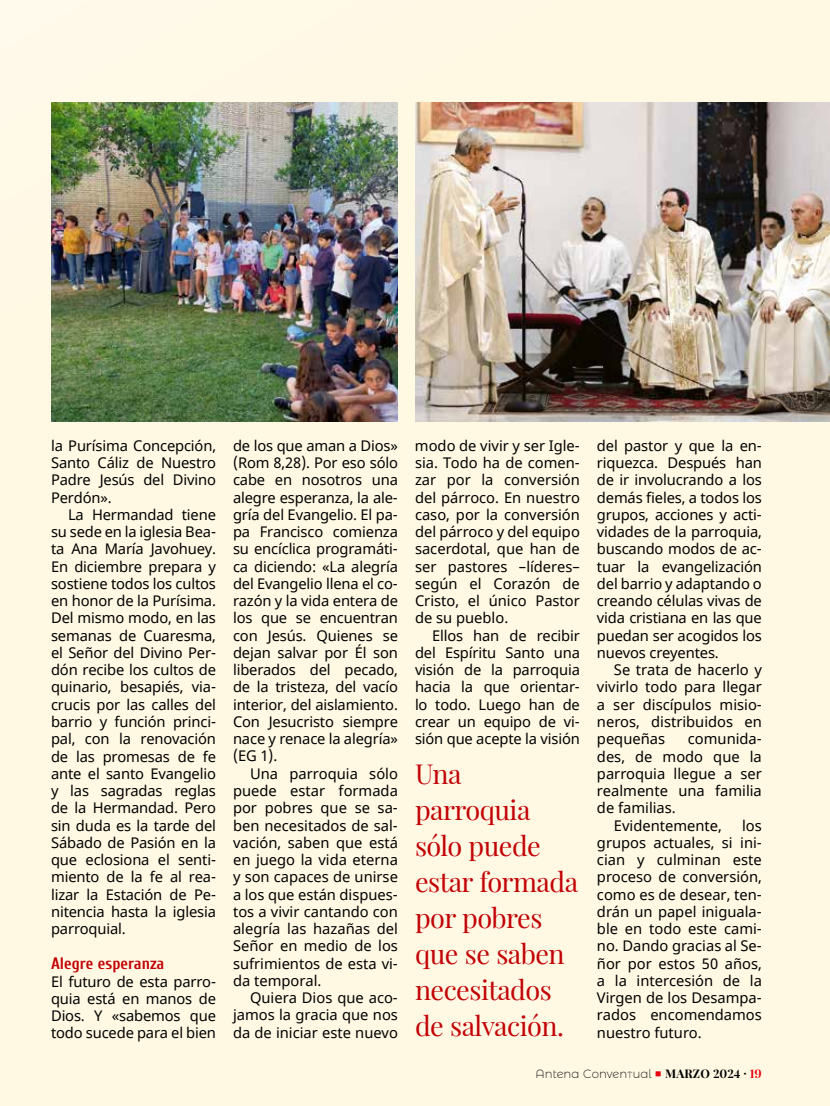
<style>
.page{position:relative;width:830px;height:1106px;background:#fff}
.page>*{position:absolute;margin:0;border:0;box-sizing:border-box;transform-origin:0 0}
.t1{font:27px/36px "Playfair Display";letter-spacing:-.02em;color:#c20206}
.t2{font:700 16.5px "Cuprum";color:#c20206}
.t3{font:14.7px/17.2px "Noto Sans";color:#000;text-align:justify}
.t4{font:200 12px "Montserrat Alternates";color:#000}
.s1{font-size:9px}
.s2{font-family:"Playfair Display";font-weight:700;color:#e7000e}
.s3{font-family:"Playfair Display";font-weight:700}
</style>
<div class="page">
<div style="left:0;top:0;width:829px;height:1106px;background:#fff8e3"></div>
<img style="left:415px;top:102px;width:414px;height:319px">
<img style="left:51px;top:102px;width:347px;height:319px">
<p class="t3" style="left:51px;top:437px;width:166px">la Purísima Concepción, Santo Cáliz de Nuestro Padre Jesús del Divino Perdón».</p>
<p class="t3" style="left:51px;top:506px;width:166px;text-indent:17px">La Hermandad tiene su sede en la iglesia Bea&shy;ta Ana María Javohuey.<br>En diciembre prepara y sostiene todos los cultos en honor de la Purísima.<br>Del mismo modo, en las semanas de Cuaresma, el Señor del Divino Per&shy;dón recibe los cultos de quinario, besapiés, via&shy;crucis por las calles del barrio y función princi&shy;pal, con la renovación de las promesas de fe ante el santo Evangelio y las sagradas reglas de la Hermandad. Pero sin duda es la tarde del Sábado de Pasión en la que eclosiona el senti&shy;miento de la fe al rea&shy;lizar la Estación de Pe&shy;nitencia hasta la iglesia parroquial.</p>
<p class="t2" style="left:51px;top:951px;width:115px">Alegre esperanza</p>
<p class="t3" style="left:51px;top:973px;width:166px">El futuro de esta parro&shy;quia está en manos de Dios. Y «sabemos que todo sucede para el bien</p>
<p class="t3" style="left:233px;top:437px;width:166px">de los que aman a Dios» (Rom 8,28). Por eso sólo cabe en nosotros una alegre esperanza, la ale&shy;gría del Evangelio. El pa&shy;pa Francisco comienza su encíclica programáti&shy;ca diciendo: «La alegría del Evangelio llena el co&shy;razón y la vida entera de los que se encuentran con Jesús. Quienes se dejan salvar por Él son liberados del pecado, de la tristeza, del vacío interior, del aislamiento.<br>Con Jesucristo siempre nace y renace la alegría» (EG 1).</p>
<p class="t3" style="left:233px;top:765px;width:166px;text-indent:17px">Una parroquia sólo puede estar formada por pobres que se sa&shy;ben necesitados de sal&shy;vación, saben que está en juego la vida eterna y son capaces de unirse a los que están dispues&shy;tos a vivir cantando con alegría las hazañas del Señor en medio de los sufrimientos de esta vi&shy;da temporal.</p>
<p class="t3" style="left:233px;top:989px;width:166px;text-indent:17px">Quiera Dios que aco&shy;jamos la gracia que nos da de iniciar este nuevo</p>
<p class="t3" style="left:415px;top:437px;width:166px">modo de vivir y ser Igle&shy;sia. Todo ha de comen&shy;zar por la conversión del párroco. En nuestro caso, por la conversión del párroco y del equipo sacerdotal, que han de ser pastores –líderes– según el Corazón de Cristo, el único Pastor de su pueblo.</p>
<p class="t3" style="left:415px;top:627px;width:166px;text-indent:17px">Ellos han de recibir del Espíritu Santo una visión de la parroquia hacia la que orientar&shy;lo todo. Luego han de crear un equipo de vi&shy;sión que acepte la visión</p>
<h1 class="t1" style="left:415px;top:754px;width:164px">Una parroquia sólo puede estar formada por pobres que se saben necesitados de salvación.</h1>
<p class="t3" style="left:596px;top:437px;width:166px">del pastor y que la en&shy;riquezca. Después han de ir involucrando a los demás fieles, a todos los grupos, acciones y acti&shy;vidades de la parroquia, buscando modos de ac&shy;tuar la evangelización del barrio y adaptando o creando células vivas de vida cristiana en las que puedan ser acogidos los nuevos creyentes.</p>
<p class="t3" style="left:596px;top:661px;width:166px;text-indent:17px">Se trata de hacerlo y vivirlo todo para llegar a ser discípulos misio&shy;neros, distribuidos en pequeñas</p>
<p class="t3" style="left:687px;top:730px;width:75px">comunida-</p>
<p class="t3" style="left:596px;top:748px;width:166px">des, de modo que la</p>
<p class="t3" style="left:596px;top:765px;width:166px">parroquia llegue a ser</p>
<p class="t3" style="left:596px;top:782px;width:166px">realmente una familia</p>
<p class="t3" style="left:596px;top:799px;width:80px">de familias.</p>
<p class="t3" style="left:613px;top:817px;width:109px">Evidentemente,</p>
<p class="t3" style="left:596px;top:817px;width:166px;text-indent:145px">los grupos actuales, si ini&shy;cian y culminan este proceso de conversión, como es de desear, ten&shy;drán un papel iniguala&shy;ble en todo este cami&shy;no. Dando gracias al Se&shy;ñor por estos 50 años, a la intercesión de la Virgen de los Desampa&shy;rados encomendamos nuestro futuro.</p>
<p class="t4" style="left:535px;top:1066px;width:228px">Antena Conven<span class="s1">t</span>ual <span class="s2">■</span> <span class="s3">MARZO 2024 ·</span> <span class="s2">19</span></p>
</div>
